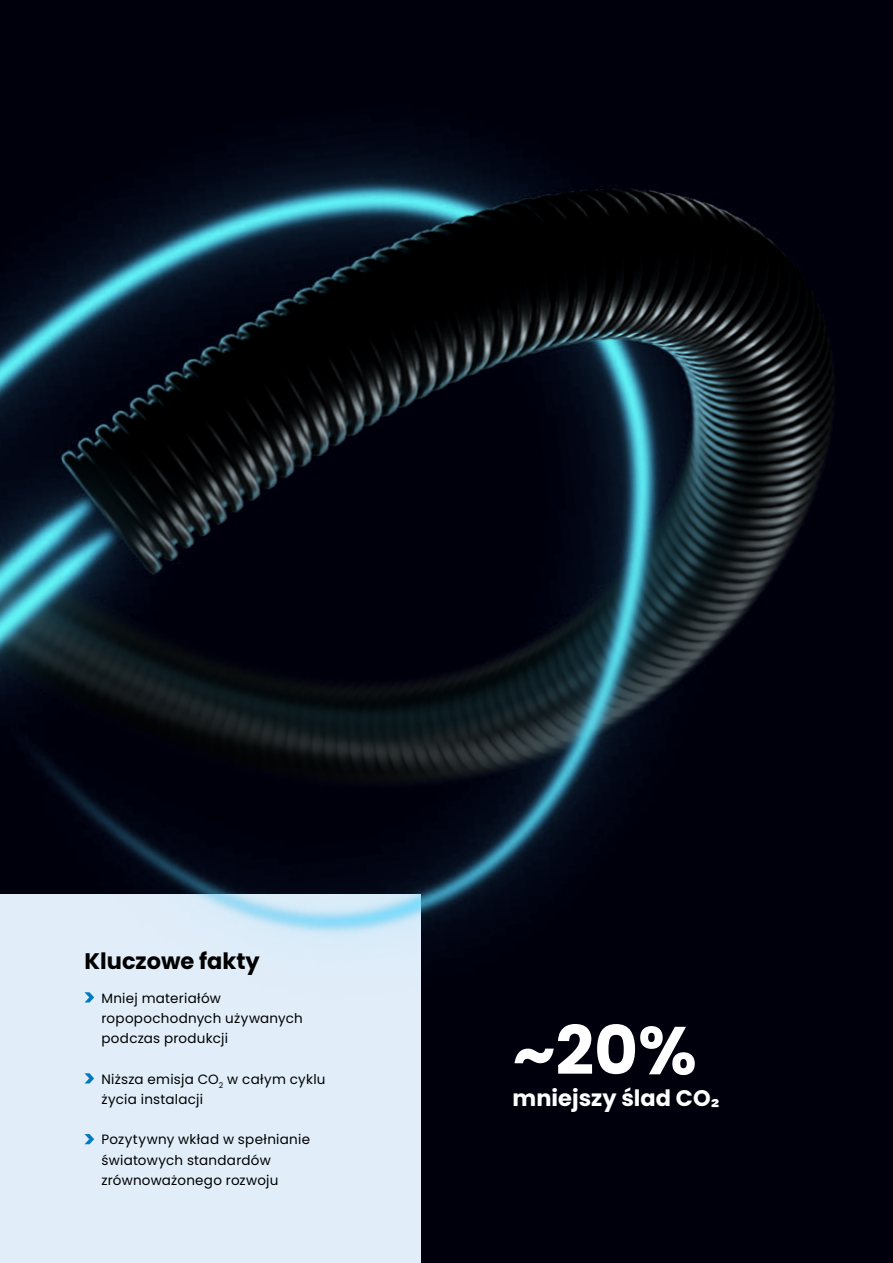
<style>
.page{position:relative;width:893px;height:1263px;background:#00000d}
.page>*{position:absolute;margin:0;border:0;box-sizing:border-box;transform-origin:0 0}
.t1{font:67.5px "Poppins";color:#fff}
.t2{font:22.5px "Poppins";color:#fff}
.t3{font:22.5px "Poppins";color:#000}
.t4{font:13.5px/20.2px "Poppins";letter-spacing:.02em;color:#000}
</style>
<div class="page">
<div style="left:0;top:895px;width:420px;height:368px;background:#e1eef9"></div>
<img style="left:0;top:146px;width:835px;height:1030px">
<svg style="left:85px;top:992px;width:9px;height:10px"></svg>
<svg style="left:85px;top:1073px;width:9px;height:10px"></svg>
<svg style="left:85px;top:1134px;width:9px;height:10px"></svg>
<h2 class="t3" style="left:85px;top:948px;width:177px">Kluczowe fakty</h2>
<p class="t4" style="left:102px;top:988px;width:203px">Mniej materiałów ropopochodnych używanych podczas produkcji</p>
<p class="t4" style="left:102px;top:1069px;width:226px">Niższa emisja CO<sub>2</sub> w całym cyklu życia instalacji</p>
<p class="t4" style="left:102px;top:1129px;width:210px">Pozytywny wkład w spełnianie światowych standardów zrównoważonego rozwoju</p>
<h1 class="t1" style="left:513px;top:1011px;width:186px">~20%</h1>
<h2 class="t2" style="left:513px;top:1085px;width:208px">mniejszy ślad CO²</h2>
</div>
